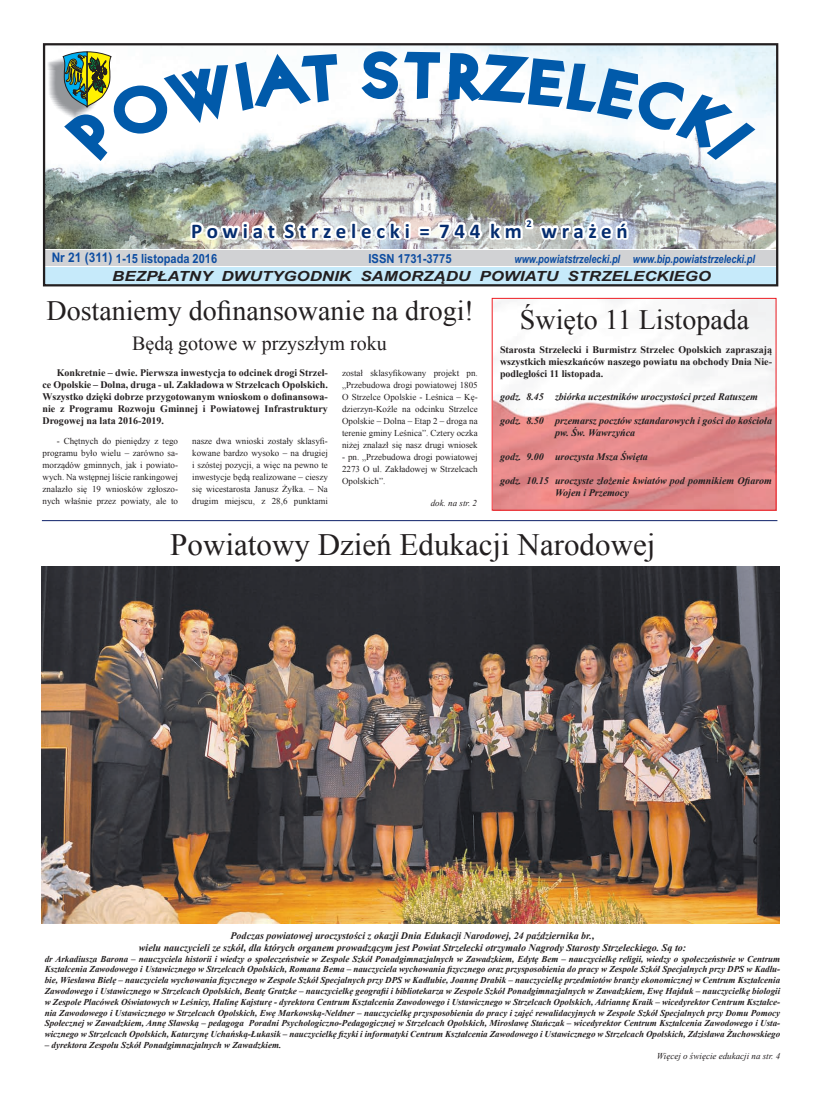
<style>
.page{position:relative;width:820px;height:1106px;background:#fff}
.page>*{position:absolute;margin:0;border:0;box-sizing:border-box;transform-origin:0 0}
.t1{font:31px "Times New Roman";color:#231f20}
.t2{font:28px "Times New Roman";color:#231f20}
.t3{font:700 20.9px "Calibri";letter-spacing:.225em;color:#052d6f}
.t4{font:20px "Times New Roman";color:#231f20}
.t5{font:italic 700 14px "Arial";color:#231f20;scale:1.21 1}
.t6{font:700 13.2px "Arial";color:#0d4da1;scale:.9 1}
.t7{font:700 12.6px "Arial";color:#0d4da1;scale:.87 1}
.t8{font:700 12.5px "Arial";color:#0d4da1;scale:.9 1}
.t9{font:italic 700 11.5px "Arial";color:#0d4da1;scale:.8 1}
.t10{font:700 10.4px "Calibri";color:#052d6f}
.t11{font:italic 700 10px/12px "Times New Roman";color:#231f20}
.t12{font:700 10px/12px "Times New Roman";color:#231f20;text-align:justify}
.t13{font:italic 700 9px/10.8px "Times New Roman";color:#231f20;text-align:justify}
.t14{font:9px/12px "Times New Roman";color:#231f20;text-align:justify}
.t15{font:italic 9px "Times New Roman";color:#231f20}
.s1{font-size:13.2px}
</style>
<div class="page">
<img style="left:493px;top:300px;width:281px;height:208px">
<hr style="left:42px;top:520px;width:735px;height:1px;background:#0d2169">
<div style="left:491px;top:298px;width:285px;height:212px;border:1px solid #ee1d23"></div>
<img style="left:46px;top:46px;width:729px;height:203px">
<img style="left:47px;top:61px;width:12px;height:51px">
<img style="left:48px;top:60px;width:11px;height:2px">
<svg style="left:59px;top:46px;width:702px;height:120px"></svg>
<div style="left:45px;top:267px;width:732px;height:18px;background:#c6eafa"></div>
<div style="left:44px;top:250px;width:732px;height:15px;background:#d1d2d4"></div>
<div style="left:43px;top:43px;width:735px;height:243px;border:2px solid #231f20"></div>
<img style="left:188px;top:196px;width:442px;height:70px">
<img style="left:41px;top:567px;width:738px;height:356px">
<p class="t10" style="left:526px;top:217px;width:7px">2</p>
<h3 class="t3" style="left:191px;top:218px;width:438px">Powiat Strzelecki = 744 km wrażeń</h3>
<h3 class="t7" style="left:52px;top:253px;width:191px"><span class="s1">Nr 21 (31 )</span> 1-15 listopada 2016</h3>
<h3 class="t6" style="left:102px;top:252px;width:9px">1</h3>
<h3 class="t8" style="left:368px;top:254px;width:94px">ISSN 1731-3775</h3>
<p class="t9" style="left:514px;top:254px;width:302px">www.powiatstrzelecki.pl www.bip.powiatstrzelecki.pl</p>
<h3 class="t5" style="left:112px;top:270px;width:496px">BEZPŁATNY DWUTYGODNIK SAMORZĄDU POWIATU STRZELECKIEGO</h3>
<h2 class="t2" style="left:46px;top:291px;width:428px">Dostaniemy dofinansowanie na drogi!</h2>
<h3 class="t4" style="left:132px;top:329px;width:256px">Będą gotowe w przyszłym roku</h3>
<p class="t12" style="left:42px;top:366px;width:287px;text-indent:14px">Konkretnie – dwie. Pierwsza inwestycja to odcinek drogi Strzel&shy;ce Opolskie – Dolna, druga - ul. Zakładowa w Strzelcach Opolskich.<br>Wszystko dzięki dobrze przygotowanym wnioskom o dofinansowa&shy;nie z Programu Rozwoju Gminnej i Powiatowej Infrastruktury Drogowej na lata 2016-2019.</p>
<p class="t14" style="left:192px;top:434px;width:137px">nasze dwa wnioski zostały sklasyfi&shy;kowane bardzo wysoko – na drugiej i szóstej pozycji, a więc na pewno te inwestycje będą realizowane – cieszy się wicestarosta Janusz Żyłka. – Na drugim miejscu, z 28,6 punktami</p>
<p class="t14" style="left:342px;top:366px;width:137px">został sklasyfikowany projekt pn. „Przebudowa drogi powiatowej 1805<br>O Strzelce Opolskie - Leśnica – Kę&shy;dzierzyn-Koźle na odcinku Strzelce Opolskie – Dolna – Etap 2 – droga na terenie gminy Leśnica”. Cztery oczka niżej znalazł się nasz drugi wniosek</p>
<p class="t14" style="left:342px;top:450px;width:137px">- pn. „Przebudowa drogi powiatowej 2273 O ul. Zakładowej w Strzelcach Opolskich”.</p>
<p class="t15" style="left:430px;top:497px;width:48px">dok. na str. 2</p>
<p class="t14" style="left:42px;top:434px;width:137px;text-indent:14px">- Chętnych do pieniędzy z tego programu było wielu – zarówno sa&shy;morządów gminnych, jak i powiato&shy;wych. Na wstępnej liście rankingowej znalazło się 19 wniosków zgłoszo&shy;nych właśnie przez powiaty, ale to</p>
<h2 class="t2" style="left:519px;top:299px;width:231px">Święto 11 Listopada</h2>
<p class="t12" style="left:500px;top:343px;width:273px">Starosta Strzelecki i Burmistrz Strzelec Opolskich zapraszają wszystkich mieszkańców naszego powiatu na obchody Dnia Nie&shy;podległości 11 listopada.</p>
<p class="t11" style="left:500px;top:390px;width:259px">godz. 8.45 zbiórka uczestników uroczystości przed Ratuszem</p>
<p class="t11" style="left:555px;top:414px;width:218px;text-indent:-55px">godz. 8.50 przemarsz pocztów sztandarowych i gości do kościoła pw. Św. Wawrzyńca</p>
<p class="t11" style="left:500px;top:450px;width:149px">godz. 9.00 uroczysta Msza Święta</p>
<p class="t11" style="left:555px;top:474px;width:218px;text-indent:-55px">godz. 10.15 uroczyste złożenie kwiatów pod pomnikiem Ofiarom<br>Wojen i Przemocy</p>
<h1 class="t1" style="left:170px;top:523px;width:486px">Powiatowy Dzień Edukacji Narodowej</h1>
<p class="t11" style="left:139px;top:929px;width:548px;text-align:center">Podczas powiatowej uroczystości z okazji Dnia Edukacji Narodowej, 24 października br.,<br>wielu nauczycieli ze szkół, dla których organem prowadzącym jest Powiat Strzelecki otrzymało Nagrody Starosty Strzeleckiego. Są to:</p>
<p class="t13" style="left:45px;top:953px;width:736px">dr Arkadiusza Barona – nauczyciela historii i wiedzy o społeczeństwie w Zespole Szkół Ponadgimnazjalnych w Zawadzkiem, Edytę Bem – nauczycielkę religii, wiedzy o społeczeństwie w Centrum Kształcenia Zawodowego i Ustawicznego w Strzelcach Opolskich, Romana Bema – nauczyciela wychowania fizycznego oraz przysposobienia do pracy w Zespole Szkół Specjalnych przy DPS w Kadłu&shy;bie, Wiesława Bielę – nauczyciela wychowania fizycznego w Zespole Szkół Specjalnych przy DPS w Kadłubie, Joannę Drabik – nauczycielkę przedmiotów branży ekonomicznej w Centrum Kształcenia Zawodowego i Ustawicznego w Strzelcach Opolskich, Beatę Gratzke – nauczycielkę geografii i bibliotekarza w Zespole Szkół Ponadgimnazjalnych w Zawadzkiem, Ewę Hajduk – nauczycielkę biologii w Zespole Placówek Oświatowych w Leśnicy, Halinę Kajsturę - dyrektora Centrum Kształcenia Zawodowego i Ustawicznego w Strzelcach Opolskich, Adriannę Kraik – wicedyrektor Centrum Kształce&shy;nia Zawodowego i Ustawicznego w Strzelcach Opolskich, Ewę Markowską-Neldner – nauczycielkę przysposobienia do pracy i zajęć rewalidacyjnych w Zespole Szkół Specjalnych przy Domu Pomocy Społecznej w Zawadzkiem, Annę Sławską – pedagoga Poradni Psychologiczno-Pedagogicznej w Strzelcach Opolskich, Mirosławę Stańczak – wicedyrektor Centrum Kształcenia Zawodowego i Usta&shy;wicznego w Strzelcach Opolskich, Katarzynę Uchańską-Łukasik – nauczycielkę fizyki i informatyki Centrum Kształcenia Zawodowego i Ustawicznego w Strzelcach Opolskich, Zdzisława Żuchowskiego</p>
<p class="t13" style="left:45px;top:1039px;width:238px">– dyrektora Zespołu Szkół Ponadgimnazjalnych w Zawadzkiem.</p>
<p class="t15" style="left:656px;top:1049px;width:125px">Więcej o święcie edukacji na str. 4</p>
</div>
